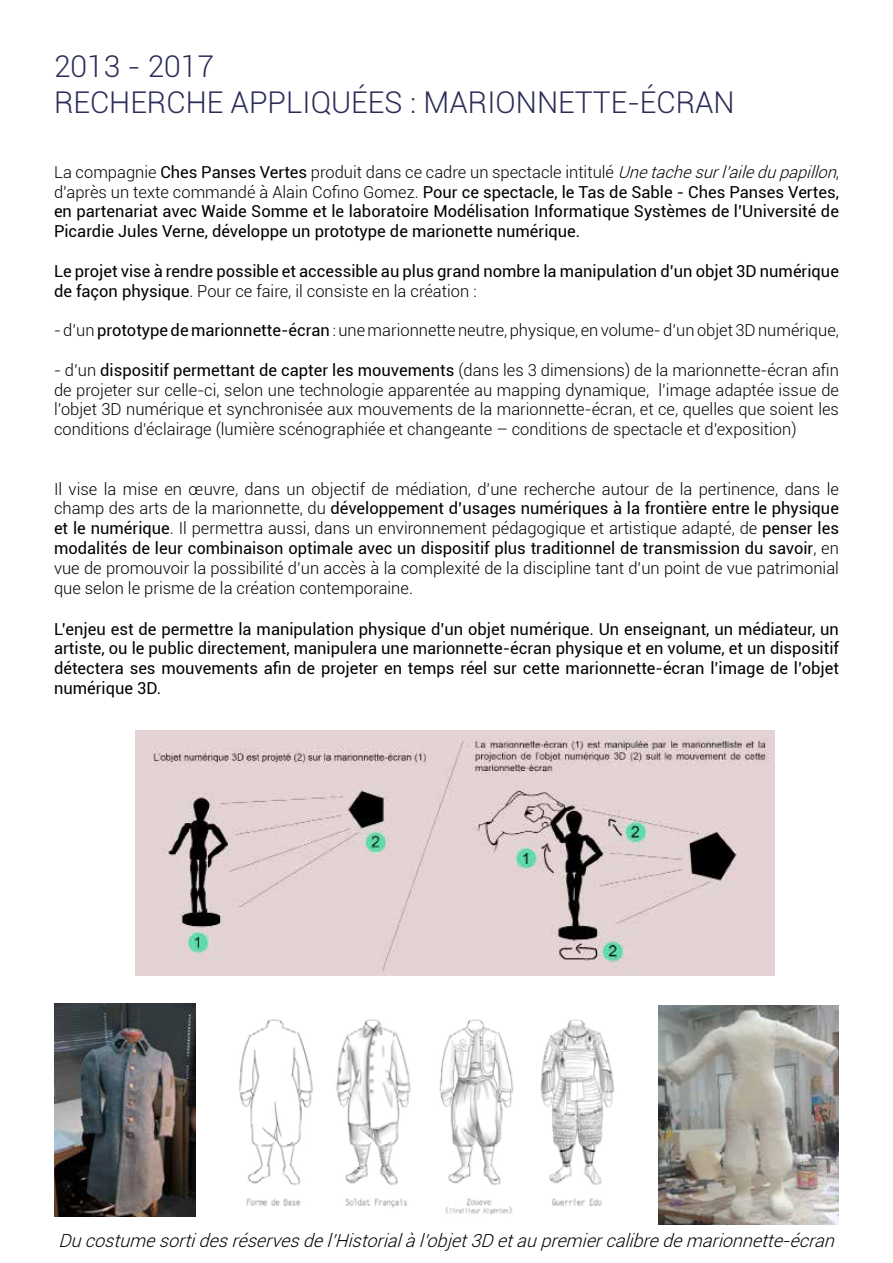
<style>
.page{position:relative;width:893px;height:1263px;background:#fff}
.page>*{position:absolute;margin:0;border:0;box-sizing:border-box;transform-origin:0 0}
.t1{font:300 30px/36px "Roboto";color:#2b2c58}
.t2{font:italic 300 18px "Roboto";color:#000}
.t3{font:300 16.5px/19.8px "Roboto";color:#000;text-align:justify}
.t4{font:16.5px/19.8px "Roboto";color:#000}
.s1{font-weight:300}
.s2{font-weight:300;font-style:italic}
.s3{font-weight:400}
</style>
<div class="page">
<img style="left:135px;top:730px;width:640px;height:245px">
<img style="left:239px;top:1019px;width:376px;height:196px">
<img style="left:658px;top:1006px;width:181px;height:218px">
<img style="left:54px;top:1004px;width:142px;height:212px">
<h1 class="t1" style="left:54px;top:47px;width:682px">2013 - 2017<br>RECHERCHE APPLIQUÉES : MARIONNETTE-ÉCRAN</h1>
<p class="t4" style="left:54px;top:161px;width:789px"><span class="s1">La compagnie</span> Ches Panses Vertes <span class="s1">produit dans ce cadre un spectacle intitulé</span> <span class="s2">Unetachesurl’ailedupapillon</span><span class="s1">, d’après un texte commandé à Alain Cofino Gomez.</span> Pour ce spectacle, le Tas de Sable - Ches Panses Vertes, en partenariat avec Waide Somme et le laboratoire Modélisation Informatique Systèmes de l’Université de Picardie Jules Verne, développe un prototype de marionette numérique.</p>
<p class="t4" style="left:54px;top:260px;width:786px">Le projet vise à rendre possible et accessible au plus grand nombre la manipulation d’un objet 3D numérique de façon physique<span class="s1">. Pour ce faire, il consiste en la création :</span></p>
<p class="t3" style="left:54px;top:320px;width:786px">- d’un <span class="s3">prototype de marionnette-écran</span> : une marionnette neutre, physique, en volume- d’un objet 3D numérique,</p>
<p class="t3" style="left:54px;top:360px;width:786px">- d’un <span class="s3">dispositif permettant de capter les mouvements</span> (dans les 3 dimensions) de la marionnette-écran afin de projeter sur celle-ci, selon une technologie apparentée au mapping dynamique, l’image adaptée issue de l’objet 3D numérique et synchronisée aux mouvements de la marionnette-écran, et ce, quelles que soient les conditions d’éclairage (lumière scénographiée et changeante – conditions de spectacle et d’exposition)</p>
<p class="t3" style="left:54px;top:478px;width:786px">Il vise la mise en œuvre, dans un objectif de médiation, d’une recherche autour de la pertinence, dans le champ des arts de la marionnette, du <span class="s3">développement d’usages numériques à la frontière entre le physique et le numérique</span>. Il permettra aussi, dans un environnement pédagogique et artistique adapté, de <span class="s3">penser les modalités de leur combinaison optimale avec un dispositif plus traditionnel de transmission du savoir</span>, en vue de promouvoir la possibilité d’un accès à la complexité de la discipline tant d’un point de vue patrimonial que selon le prisme de la création contemporaine.</p>
<p class="t4" style="left:54px;top:618px;width:786px;text-align:justify">L’enjeu est de permettre la manipulation physique d’un objet numérique. Un enseignant, un médiateur, un artiste, ou le public directement, manipulera une marionnette-écran physique et en volume, et un dispositif détectera ses mouvements afin de projeter en temps réel sur cette marionnette-écran l’image de l’objet numérique 3D.</p>
<p class="t2" style="left:58px;top:1228px;width:783px">Ducostumesortidesréservesdel’Historialàl’objet3D etaupremiercalibredemarionnette-écran</p>
</div>
